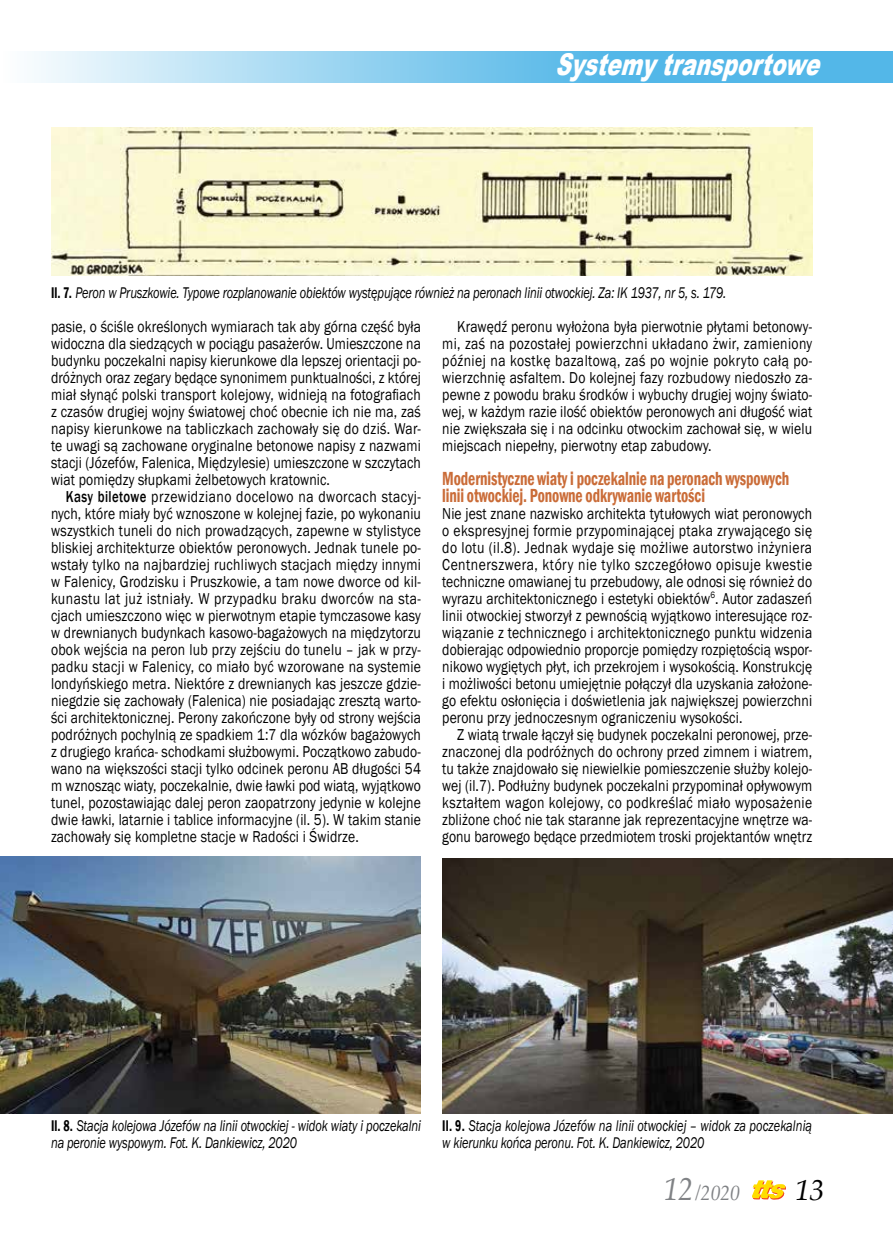
<style>
.page{position:relative;width:893px;height:1251px;background:#fff}
.page>*{position:absolute;margin:0;border:0;box-sizing:border-box;transform-origin:0 0}
.t1{font:italic 900 30px "Arial";color:#fff;scale:.71 1}
.t2{font:italic 30px "Palatino Linotype";color:#000}
.t3{font:italic 21.45px "Palatino Linotype";color:#808285;scale:.91 1}
.t4{font:600 condensed 19.5px/17px "Franklin Gothic";letter-spacing:-.005em;color:#ca6c38;scale:.8 1}
.t5{font:16.2px/17px "Franklin Gothic";letter-spacing:.01em;color:#000;text-align:justify;scale:.84 1}
.t6{font:italic 15.9px/17px "Franklin Gothic";letter-spacing:-.01em;color:#000;scale:.78 1}
.s1{font-weight:600;font-style:normal;font-stretch:condensed}
.s2{font-weight:500}
.s3{font-size:33px}
</style>
<div class="page">
<svg style="left:34px;top:51px;width:859px;height:32px"></svg>
<svg style="left:752px;top:1180px;width:34px;height:19px"></svg>
<img style="left:51px;top:128px;width:761px;height:147px">
<img style="left:0;top:856px;width:421px;height:257px">
<img style="left:442px;top:858px;width:451px;height:255px">
<h1 class="t1" style="left:555px;top:42px;width:388px">Systemytransportowe</h1>
<p class="t6" style="left:51px;top:284px;width:867px"><span class="s1">Il. 7.</span> Peron w Pruszkowie. Typowe rozplanowanie obiektów występujące również na peronach linii otwockiej. Za: IK 1937, nr 5, s. 179.</p>
<p class="t5" style="left:51px;top:318px;width:442px">pasie, o ściśle określonych wymiarach tak aby górna część była widoczna dla siedzących w pociągu pasażerów. Umieszczone na budynku poczekalni napisy kierunkowe dla lepszej orientacji po&shy;dróżnych oraz zegary będące synonimem punktualności, z której miał słynąć polski transport kolejowy, widnieją na fotografiach z czasów drugiej wojny światowej choć obecnie ich nie ma, zaś napisy kierunkowe na tabliczkach zachowały się do dziś. War&shy;te uwagi są zachowane oryginalne betonowe napisy z nazwami stacji (Józefów, Falenica, Międzylesie) umieszczone w szczytach wiat pomiędzy słupkami żelbetowych kratownic.</p>
<p class="t5" style="left:51px;top:488px;width:442px;text-indent:15px"><span class="s2">Kasy biletowe</span> przewidziano docelowo na dworcach stacyj&shy;nych, które miały być wznoszone w kolejnej fazie, po wykonaniu wszystkich tuneli do nich prowadzących, zapewne w stylistyce bliskiej architekturze obiektów peronowych. Jednak tunele po&shy;wstały tylko na najbardziej ruchliwych stacjach między innymi w Falenicy, Grodzisku i Pruszkowie, a tam nowe dworce od kil&shy;kunastu lat już istniały. W przypadku braku dworców na sta&shy;cjach umieszczono więc w pierwotnym etapie tymczasowe kasy w drewnianych budynkach kasowo-bagażowych na międzytorzu obok wejścia na peron lub przy zejściu do tunelu – jak w przy&shy;padku stacji w Falenicy, co miało być wzorowane na systemie londyńskiego metra. Niektóre z drewnianych kas jeszcze gdzie&shy;niegdzie się zachowały (Falenica) nie posiadając zresztą warto&shy;ści architektonicznej. Perony zakończone były od strony wejścia podróżnych pochylnią ze spadkiem 1:7 dla wózków bagażowych z drugiego krańca- schodkami służbowymi. Początkowo zabudo&shy;wano na większości stacji tylko odcinek peronu AB długości 54 m wznosząc wiaty, poczekalnie, dwie ławki pod wiatą, wyjątkowo tunel, pozostawiając dalej peron zaopatrzony jedynie w kolejne dwie ławki, latarnie i tablice informacyjne (il. 5). W takim stanie zachowały się kompletne stacje w Radości i Świdrze.</p>
<p class="t5" style="left:442px;top:318px;width:442px;text-indent:15px">Krawędź peronu wyłożona była pierwotnie płytami betonowy&shy;mi, zaś na pozostałej powierzchni układano żwir, zamieniony później na kostkę bazaltową, zaś po wojnie pokryto całą po&shy;wierzchnię asfaltem. Do kolejnej fazy rozbudowy niedoszło za&shy;pewne z powodu braku środków i wybuchy drugiej wojny świato&shy;wej, w każdym razie ilość obiektów peronowych ani długość wiat nie zwiększała się i na odcinku otwockim zachował się, w wielu miejscach niepełny, pierwotny etap zabudowy.</p>
<p class="t4" style="left:442px;top:469px;width:435px">Modernistyczne wiaty i poczekalnie na peronach wyspowych linii otwockiej. Ponowne odkrywanie wartości</p>
<p class="t5" style="left:442px;top:505px;width:442px">Nie jest znane nazwisko architekta tytułowych wiat peronowych o ekspresyjnej formie przypominającej ptaka zrywającego się do lotu (il.8). Jednak wydaje się możliwe autorstwo inżyniera Centnerszwera, który nie tylko szczegółowo opisuje kwestie techniczne omawianej tu przebudowy, ale odnosi się również do wyrazu architektonicznego i estetyki obiektów<sup>6</sup>. Autor zadaszeń linii otwockiej stworzył z pewnością wyjątkowo interesujące roz&shy;wiązanie z technicznego i architektonicznego punktu widzenia dobierając odpowiednio proporcje pomiędzy rozpiętością wspor&shy;nikowo wygiętych płyt, ich przekrojem i wysokością. Konstrukcję i możliwości betonu umiejętnie połączył dla uzyskania założone&shy;go efektu osłonięcia i doświetlenia jak największej powierzchni peronu przy jednoczesnym ograniczeniu wysokości.</p>
<p class="t5" style="left:442px;top:726px;width:442px;text-indent:15px">Z wiatą trwale łączył się budynek poczekalni peronowej, prze&shy;znaczonej dla podróżnych do ochrony przed zimnem i wiatrem, tu także znajdowało się niewielkie pomieszczenie służby kolejo&shy;wej (il.7). Podłużny budynek poczekalni przypominał opływowym kształtem wagon kolejowy, co podkreślać miało wyposażenie zbliżone choć nie tak staranne jak reprezentacyjne wnętrze wa&shy;gonu barowego będące przedmiotem troski projektantów wnętrz</p>
<p class="t6" style="left:51px;top:1116px;width:476px"><span class="s1">Il. 8.</span> Stacja kolejowa Józefów na linii otwockiej - widok wiaty i poczekalni na peronie wyspowym. Fot. K. Dankiewicz, 2020</p>
<p class="t6" style="left:442px;top:1116px;width:476px"><span class="s1">Il. 9.</span> Stacja kolejowa Józefów na linii otwockiej – widok za poczekalnią w kierunku końca peronu. Fot. K. Dankiewicz, 2020</p>
<h2 class="t3" style="left:663px;top:1176px;width:85px"><span class="s3">12</span> /2020</h2>
<h1 class="t2" style="left:795px;top:1167px;width:31px">13</h1>
</div>
